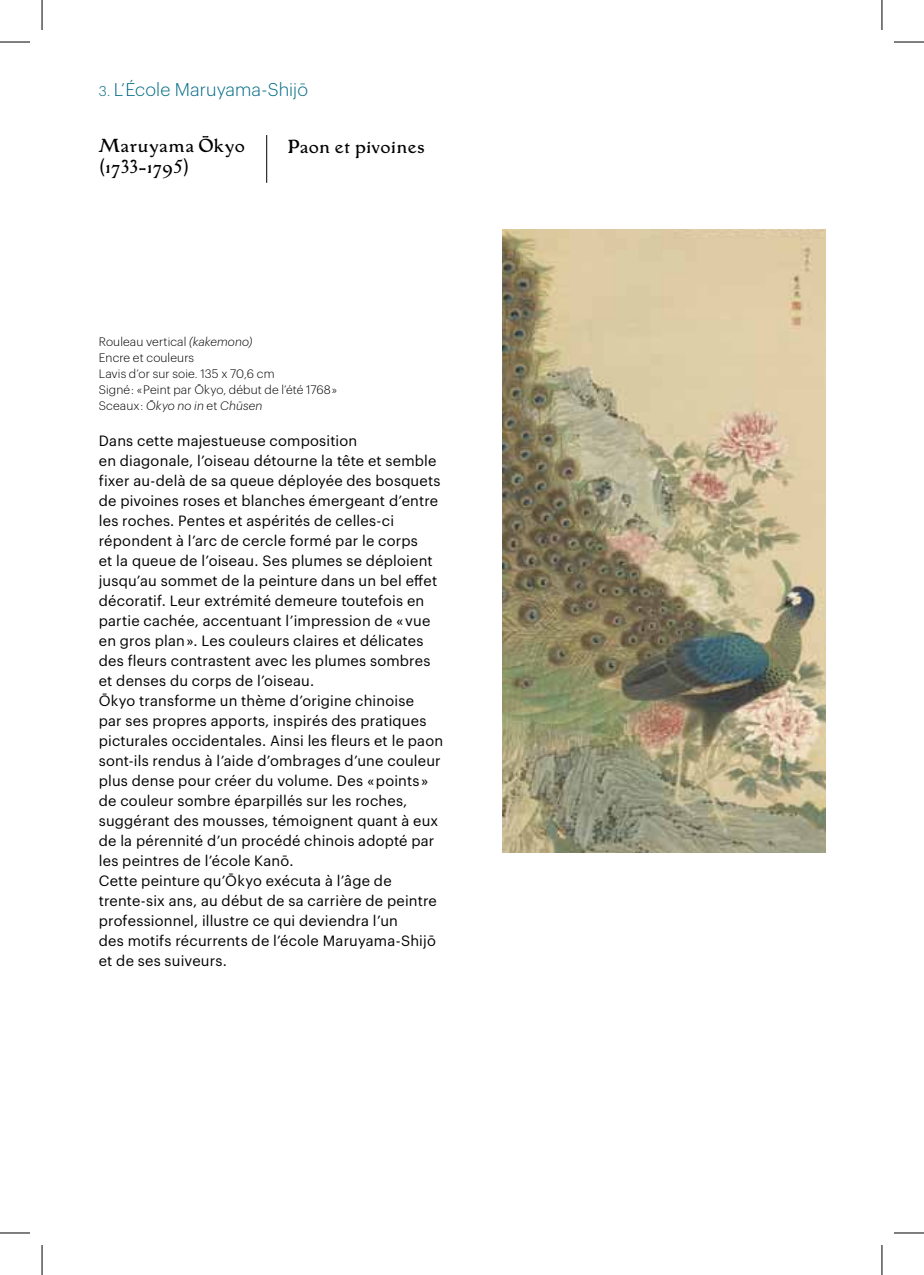
<style>
.page{position:relative;width:924px;height:1275px;background:#fff}
.page>*{position:absolute;margin:0;border:0;box-sizing:border-box;transform-origin:0 0}
.t1{font:300 18px "Graphik";letter-spacing:.005em;color:#006b85}
.t2{font:16px/21px "Grasset";letter-spacing:.01em;color:#000}
.t3{font:14.6px/20px "Graphik";letter-spacing:.015em;color:#000}
.t4{font:300 12px/16px "Graphik";letter-spacing:.01em;color:#000}
.s1{font-size:14px}
.s2{font-style:italic}
</style>
<div class="page">
<img style="left:502px;top:230px;width:322px;height:622px">
<hr style="left:266px;top:135px;width:1px;height:48px;background:#000">
<hr style="left:0;top:42px;width:30px;height:1px;background:#000">
<hr style="left:893px;top:42px;width:30px;height:1px;background:#000">
<hr style="left:0;top:1232px;width:30px;height:1px;background:#000">
<hr style="left:893px;top:1232px;width:30px;height:1px;background:#000">
<hr style="left:42px;top:0;width:1px;height:30px;background:#000">
<hr style="left:42px;top:1245px;width:1px;height:30px;background:#000">
<hr style="left:881px;top:0;width:1px;height:30px;background:#000">
<hr style="left:881px;top:1245px;width:1px;height:30px;background:#000">
<p class="t1" style="left:99px;top:77px;width:211px"><span class="s1">3.</span> L’École Maruyama-Shijō</p>
<p class="t2" style="left:99px;top:136px;width:147px">Maruyama Ōkyo (1733-1795)</p>
<p class="t2" style="left:287px;top:136px;width:139px">Paon et pivoines</p>
<p class="t4" style="left:99px;top:333px;width:240px">Rouleau vertical <span class="s2">(kakemono)<br></span>Encre et couleurs<br>Lavis d’or sur soie. 135 x 70,6 cm<br>Signé : « Peint par Ōkyo, début de l’été 1768 »<br>Sceaux : <span class="s2">Ōkyo no in</span> et <span class="s2">Chūsen</span></p>
<p class="t3" style="left:99px;top:429px;width:346px">Dans cette majestueuse composition<br>en diagonale, l’oiseau détourne la tête et semble fixer au-delà de sa queue déployée des bosquets de pivoines roses et blanches émergeant d’entre les roches. Pentes et aspérités de celles-ci répondent à l’arc de cercle formé par le corps<br>et la queue de l’oiseau. Ses plumes se déploient jusqu’au sommet de la peinture dans un bel effet décoratif. Leur extrémité demeure toutefois en partie cachée, accentuant l’impression de « vue en gros plan ». Les couleurs claires et délicates des fleurs contrastent avec les plumes sombres et denses du corps de l’oiseau.<br>Ōkyo transforme un thème d’origine chinoise<br>par ses propres apports, inspirés des pratiques picturales occidentales. Ainsi les fleurs et le paon sont-ils rendus à l’aide d’ombrages d’une couleur plus dense pour créer du volume. Des « points » de couleur sombre éparpillés sur les roches, suggérant des mousses, témoignent quant à eux de la pérennité d’un procédé chinois adopté par les peintres de l’école Kanō.<br>Cette peinture qu’Ōkyo exécuta à l’âge de trente-six ans, au début de sa carrière de peintre professionnel, illustre ce qui deviendra l’un<br>des motifs récurrents de l’école Maruyama-Shijō et de ses suiveurs.</p>
</div>
